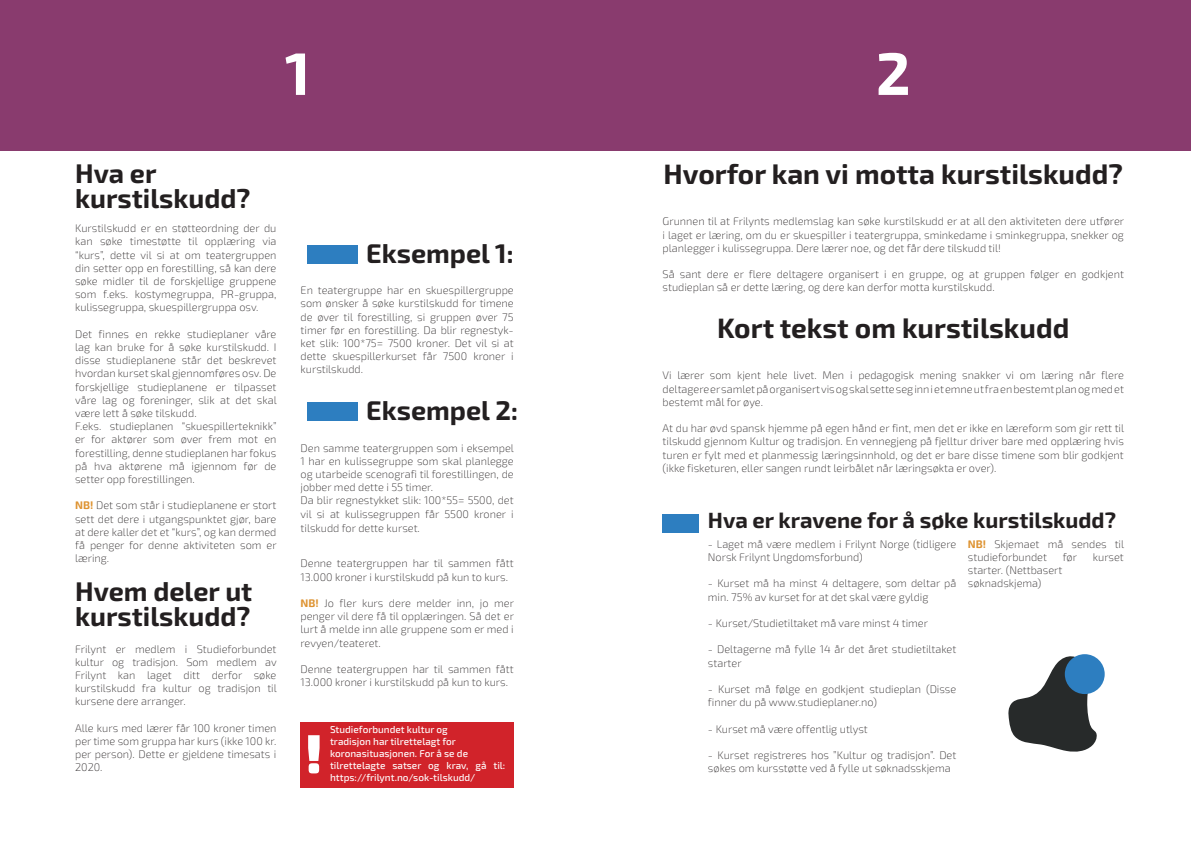
<style>
.page{position:relative;width:1191px;height:842px;background:#fff}
.page>*{position:absolute;margin:0;border:0;box-sizing:border-box;transform-origin:0 0}
.t1{font:700 60px "Exo 2";color:#fff}
.t2{font:900 55px "Exo 2";color:#fff}
.t3{font:700 28px "Exo 2";color:#231f20}
.t4{font:700 27px "Exo 2";color:#231f20}
.t5{font:700 22px "Exo 2";color:#231f20}
.t6{font:200 11px/13.2px "Exo 2";color:#231f20;text-align:justify}
.t7{font:500 10px "Exo 2";color:#fff}
.s1{font-weight:700;color:#de9331}
</style>
<div class="page">
<div style="left:0;top:0;width:1191px;height:150px;background:#893b6e"></div>
<div style="left:307px;top:245px;width:50px;height:18px;background:#2d7ec0"></div>
<div style="left:307px;top:402px;width:50px;height:19px;background:#2d7ec0"></div>
<div style="left:662px;top:514px;width:37px;height:18px;background:#2d7ec0"></div>
<svg style="left:1008px;top:654px;width:89px;height:98px"></svg>
<div style="left:1064px;top:654px;width:40px;height:40px;background:#2d7ec0;border-radius:50%"></div>
<div style="left:300px;top:722px;width:214px;height:66px;background:#d1232a"></div>
<p class="t1" style="left:285px;top:38px;width:27px">1</p>
<p class="t1" style="left:876px;top:38px;width:36px">2</p>
<p class="t4" style="left:75px;top:158px;width:83px">Hva er</p>
<p class="t4" style="left:75px;top:183px;width:177px">kurstilskudd?</p>
<p class="t6" style="left:75px;top:222px;width:203px">Kurstilskudd er en støtteordning der du kan søke timestøtte til opplæring via “kurs”, dette vil si at om teatergruppen din setter opp en forestilling, så kan dere søke midler til de forskjellige gruppene som f.eks. kostymegruppa, PR-gruppa, kulissegruppa, skuespillergruppa osv.</p>
<p class="t6" style="left:75px;top:328px;width:203px">Det finnes en rekke studieplaner våre lag kan bruke for å søke kurstilskudd. I disse studieplanene står det beskrevet hvordan kurset skal gjennomføres osv. De forskjellige studieplanene er tilpasset våre lag og foreninger, slik at det skal være lett å søke tilskudd.</p>
<p class="t6" style="left:75px;top:420px;width:203px">F.eks. studieplanen “skuespillerteknikk” er for aktører som øver frem mot en forestilling, denne studieplanen har fokus på hva aktørene må igjennom før de setter opp forestillingen.</p>
<p class="t6" style="left:75px;top:499px;width:203px"><span class="s1">NB!</span> Det som står i studieplanene er stort sett det dere i utgangspunktet gjør, bare at dere kaller det et “kurs”, og kan dermed få penger for denne aktiviteten som er læring.</p>
<p class="t4" style="left:75px;top:576px;width:179px">Hvem deler ut</p>
<p class="t4" style="left:75px;top:601px;width:177px">kurstilskudd?</p>
<p class="t6" style="left:75px;top:642px;width:203px">Frilynt er medlem i Studieforbundet kultur og tradisjon. Som medlem av Frilynt kan laget ditt derfor søke kurstilskudd fra kultur og tradisjon til kursene dere arranger.</p>
<p class="t6" style="left:75px;top:721px;width:203px">Alle kurs med lærer får 100 kroner timen per time som gruppa har kurs (ikke 100 kr. per person). Dette er gjeldene timesats i 2020.</p>
<p class="t4" style="left:366px;top:237px;width:149px">Eksempel 1:</p>
<p class="t6" style="left:300px;top:284px;width:215px">En teatergruppe har en skuespillergruppe som ønsker å søke kurstilskudd for timene de øver til forestilling, si gruppen øver 75 timer før en forestilling. Da blir regnestyk&shy;ket slik: 100*75= 7500 kroner. Det vil si at dette skuespillerkurset får 7500 kroner i kurstilskudd.</p>
<p class="t4" style="left:366px;top:394px;width:153px">Eksempel 2:</p>
<p class="t6" style="left:300px;top:441px;width:215px">Den samme teatergruppen som i eksempel 1 har en kulissegruppe som skal planlegge og utarbeide scenografi til forestillingen, de jobber med dette i 55 timer.</p>
<p class="t6" style="left:300px;top:494px;width:215px">Da blir regnestykket slik: 100*55= 5500, det vil si at kulissegruppen får 5500 kroner i</p>
<p class="t6" style="left:300px;top:522px;width:121px">tilskudd for dette kurset.</p>
<p class="t6" style="left:300px;top:557px;width:215px">Denne teatergruppen har til sammen fått<br>13.000 kroner i kurstilskudd på kun to kurs.</p>
<p class="t6" style="left:300px;top:597px;width:215px"><span class="s1">NB!</span> Jo fler kurs dere melder inn, jo mer penger vil dere få til opplæringen. Så det er lurt å melde inn alle gruppene som er med i revyen/teateret.</p>
<p class="t6" style="left:300px;top:663px;width:215px">Denne teatergruppen har til sammen fått<br>13.000 kroner i kurstilskudd på kun to kurs.</p>
<p class="t2" style="left:305px;top:720px;width:20px">!</p>
<p class="t7" style="left:330px;top:723px;width:119px">Studieforbundet kultur og</p>
<p class="t7" style="left:330px;top:735px;width:127px">tradisjon har tilrettelagt for</p>
<p class="t7" style="left:330px;top:747px;width:139px">koronasituasjonen. For å se de</p>
<p class="t7" style="left:330px;top:759px;width:177px">tilrettelagte satser og krav, gå til:</p>
<p class="t7" style="left:330px;top:771px;width:147px">https://frilynt.no/sok-tilskudd/</p>
<p class="t3" style="left:663px;top:157px;width:461px">Hvorfor kan vi motta kurstilskudd?</p>
<p class="t6" style="left:662px;top:215px;width:463px">Grunnen til at Frilynts medlemslag kan søke kurstilskudd er at all den aktiviteten dere utfører i laget er læring, om du er skuespiller i teatergruppa, sminkedame i sminkegruppa, snekker og planlegger i kulissegruppa. Dere lærer noe, og det får dere tilskudd til!</p>
<p class="t6" style="left:662px;top:268px;width:463px">Så sant dere er flere deltagere organisert i en gruppe, og at gruppen følger en godkjent studieplan så er dette læring, og dere kan derfor motta kurstilskudd.</p>
<p class="t3" style="left:717px;top:311px;width:354px">Kort tekst om kurstilskudd</p>
<p class="t6" style="left:662px;top:369px;width:463px">Vi lærer som kjent hele livet. Men i pedagogisk mening snakker vi om læring når flere deltagere er samlet på organisert vis og skal sette seg inn i et emne ut fra en bestemt plan og med et bestemt mål for øye.</p>
<p class="t6" style="left:662px;top:422px;width:463px">At du har øvd spansk hjemme på egen hånd er fint, men det er ikke en læreform som gir rett til tilskudd gjennom Kultur og tradisjon. En vennegjeng på fjelltur driver bare med opplæring hvis turen er fylt med et planmessig læringsinnhold, og det er bare disse timene som blir godkjent (ikke fisketuren, eller sangen rundt leirbålet når læringsøkta er over).</p>
<p class="t5" style="left:708px;top:507px;width:409px">Hva er kravene for å søke kurstilskudd?</p>
<p class="t6" style="left:708px;top:537px;width:250px">- Laget må være medlem i Frilynt Norge (tidligere<br>Norsk Frilynt Ungdomsforbund)</p>
<p class="t6" style="left:708px;top:577px;width:250px">- Kurset må ha minst 4 deltagere, som deltar på min. 75% av kurset for at det skal være gyldig</p>
<p class="t6" style="left:708px;top:617px;width:221px">- Kurset/Studietiltaket må vare minst 4 timer</p>
<p class="t6" style="left:708px;top:643px;width:250px">- Deltagerne må fylle 14 år det året studietiltaket starter</p>
<p class="t6" style="left:708px;top:683px;width:250px">- Kurset må følge en godkjent studieplan (Disse finner du på www.studieplaner.no)</p>
<p class="t6" style="left:708px;top:722px;width:161px">- Kurset må være offentlig utlyst</p>
<p class="t6" style="left:708px;top:749px;width:250px">- Kurset registreres hos ”Kultur og tradisjon”. Det søkes om kursstøtte ved å fylle ut søknadsskjema</p>
<p class="t6" style="left:968px;top:538px;width:158px"><span class="s1">NB!</span> Skjemaet må sendes til studieforbundet</p>
<p class="t6" style="left:1062px;top:551px;width:16px">før</p>
<p class="t6" style="left:1092px;top:551px;width:33px">kurset</p>
<p class="t6" style="left:968px;top:564px;width:96px">starter. (Nettbasert</p>
<p class="t6" style="left:968px;top:577px;width:75px">søknadskjema)</p>
</div>
